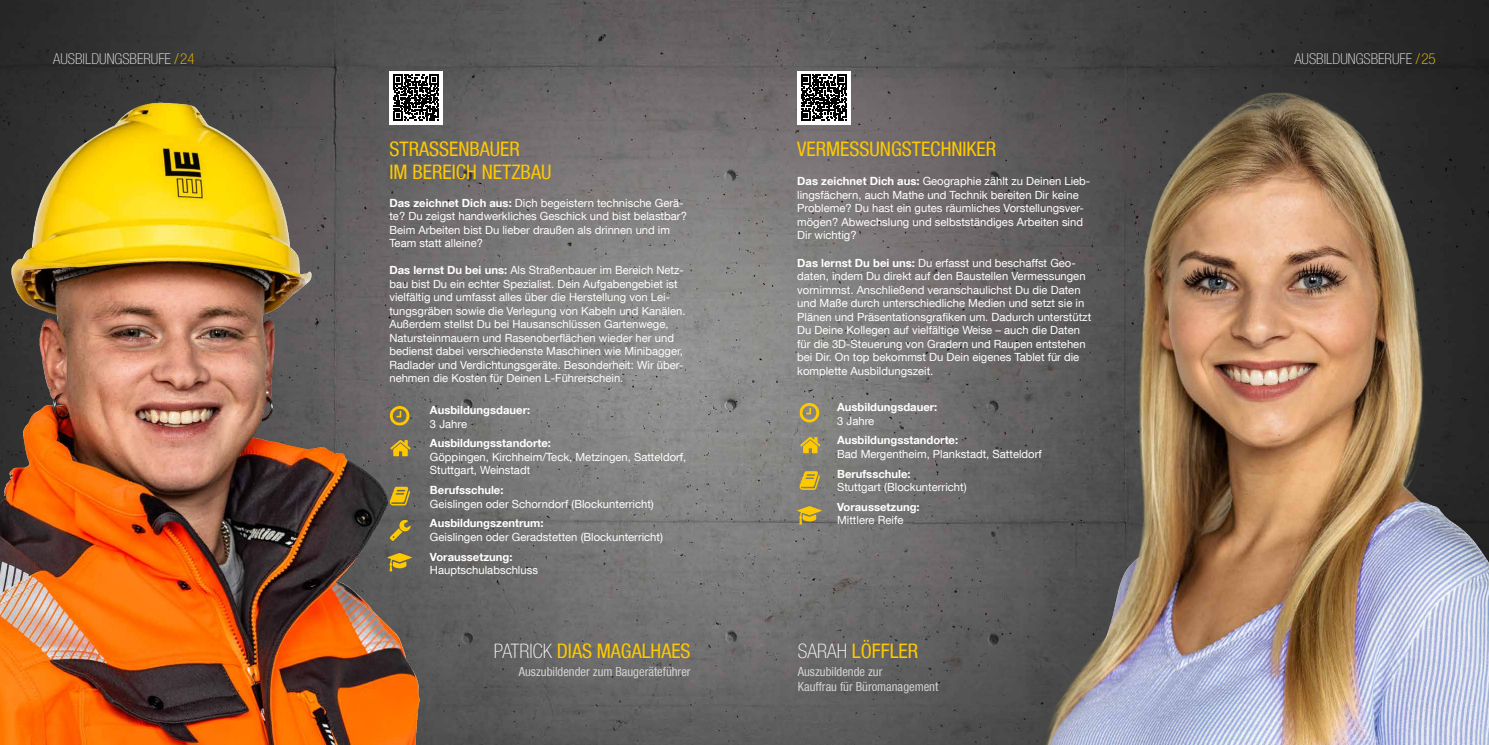
<style>
.page{position:relative;width:1489px;height:745px;background:#fff}
.page>*{position:absolute;margin:0;border:0;box-sizing:border-box;transform-origin:0 0}
.t1{font:condensed 20px/22.5px "Helvetica Neue LT Com";color:#fec900}
.t2{font:100 condensed 15px "Helvetica Neue LT Pro";color:#e9eaea}
.t3{font:condensed 12.5px/15px "Helvetica Neue LT Com";color:#d4d5d5}
.t4{font:11.25px/13.5px "Helvetica Neue LT Com";color:#fff}
.t5{font:700 11.25px "Helvetica Neue LT Com";color:#fff}
.s1{color:#fec900}
.s2{font-weight:700}
.s3{font-family:"Helvetica Neue LT Pro";font-weight:100;color:#fff}
</style>
<div class="page">
<img style="left:0;top:0;width:1488px;height:744px">
<img style="left:910px;top:7px;width:578px;height:737px">
<div style="left:797px;top:71px;width:53px;height:53px;background:linear-gradient(to right,#fff,#fff)"></div>
<svg style="left:801px;top:75px;width:45px;height:45px"></svg>
<img style="left:0;top:73px;width:724px;height:671px">
<div style="left:389px;top:71px;width:53px;height:53px;background:#fff"></div>
<svg style="left:393px;top:75px;width:46px;height:45px"></svg>
<svg style="left:800px;top:436px;width:20px;height:17px"></svg>
<svg style="left:799px;top:471px;width:20px;height:18px"></svg>
<svg style="left:799px;top:402px;width:20px;height:20px"></svg>
<svg style="left:797px;top:505px;width:24px;height:19px"></svg>
<svg style="left:390px;top:440px;width:20px;height:16px"></svg>
<svg style="left:390px;top:486px;width:20px;height:19px"></svg>
<svg style="left:390px;top:406px;width:19px;height:19px"></svg>
<svg style="left:387px;top:552px;width:25px;height:19px"></svg>
<svg style="left:390px;top:519px;width:20px;height:21px"></svg>
<h2 class="t2" style="left:53px;top:50px;width:143px">AUSBILDUNGSBERUFE <span class="s1">/24</span></h2>
<h1 class="t1" style="left:389px;top:137px;width:163px">STRASSENBAUER<br>IM BEREICH NETZBAU</h1>
<p class="t4" style="left:389px;top:195px;width:299px"><span class="s2">Das zeichnet Dich aus:</span> Dich begeistern technische Gerä&shy;te? Du zeigst handwerkliches Geschick und bist belastbar?<br>Beim Arbeiten bist Du lieber draußen als drinnen und im Team statt alleine?</p>
<p class="t4" style="left:389px;top:263px;width:297px"><span class="s2">Das lernst Du bei uns:</span> Als Straßenbauer im Bereich Netz&shy;bau bist Du ein echter Spezialist. Dein Aufgabengebiet ist vielfältig und umfasst alles über die Herstellung von Lei&shy;tungsgräben sowie die Verlegung von Kabeln und Kanälen.<br>Außerdem stellst Du bei Hausanschlüssen Gartenwege, Natursteinmauern und Rasenoberflächen wieder her und bedienst dabei verschiedenste Maschinen wie Minibagger, Radlader und Verdichtungsgeräte. Besonderheit: Wir über&shy;nehmen die Kosten für Deinen L-Führerschein.</p>
<p class="t5" style="left:430px;top:402px;width:102px">Ausbildungsdauer:</p>
<p class="t4" style="left:430px;top:416px;width:39px">3 Jahre</p>
<p class="t5" style="left:430px;top:436px;width:123px">Ausbildungsstandorte:</p>
<p class="t4" style="left:430px;top:449px;width:258px">Göppingen, Kirchheim/Teck, Metzingen, Satteldorf,<br>Stuttgart, Weinstadt</p>
<p class="t5" style="left:430px;top:482px;width:75px">Berufsschule:</p>
<p class="t4" style="left:430px;top:496px;width:225px">Geislingen oder Schorndorf (Blockunterricht)</p>
<p class="t5" style="left:430px;top:516px;width:115px">Ausbildungszentrum:</p>
<p class="t4" style="left:430px;top:529px;width:234px">Geislingen oder Geradstetten (Blockunterricht)</p>
<p class="t5" style="left:430px;top:549px;width:84px">Voraussetzung:</p>
<p class="t4" style="left:430px;top:563px;width:109px">Hauptschulabschluss</p>
<h1 class="t1" style="left:494px;top:639px;width:198px"><span class="s3">PATRICK</span> DIAS MAGALHAES</h1>
<p class="t3" style="left:519px;top:663px;width:173px">Auszubildender zum Baugeräteführer</p>
<h1 class="t1" style="left:797px;top:137px;width:200px">VERMESSUNGSTECHNIKER</h1>
<p class="t4" style="left:797px;top:174px;width:294px"><span class="s2">Das zeichnet Dich aus:</span> Geographie zählt zu Deinen Lieb&shy;lingsfächern, auch Mathe und Technik bereiten Dir keine Probleme? Du hast ein gutes räumliches Vorstellungsver&shy;mögen? Abwechslung und selbstständiges Arbeiten sind Dir wichtig?</p>
<p class="t4" style="left:797px;top:255px;width:295px"><span class="s2">Das lernst Du bei uns:</span> Du erfasst und beschaffst Geo&shy;daten, indem Du direkt auf den Baustellen Vermessungen vornimmst. Anschließend veranschaulichst Du die Daten und Maße durch unterschiedliche Medien und setzt sie in Plänen und Präsentationsgrafiken um. Dadurch unterstützt Du Deine Kollegen auf vielfältige Weise – auch die Daten für die 3D-Steuerung von Gradern und Raupen entstehen bei Dir. On top bekommst Du Dein eigenes Tablet für die komplette Ausbildungszeit.</p>
<p class="t5" style="left:837px;top:399px;width:102px">Ausbildungsdauer:</p>
<p class="t4" style="left:837px;top:413px;width:39px">3 Jahre</p>
<p class="t5" style="left:837px;top:433px;width:123px">Ausbildungsstandorte:</p>
<p class="t4" style="left:837px;top:446px;width:206px">Bad Mergentheim, Plankstadt, Satteldorf</p>
<p class="t5" style="left:837px;top:466px;width:75px">Berufsschule:</p>
<p class="t4" style="left:837px;top:479px;width:131px">Stuttgart (Blockunterricht)</p>
<p class="t5" style="left:837px;top:499px;width:84px">Voraussetzung:</p>
<p class="t4" style="left:837px;top:513px;width:68px">Mittlere Reife</p>
<h1 class="t1" style="left:797px;top:639px;width:122px"><span class="s3">SARAH</span> LÖFFLER</h1>
<p class="t3" style="left:797px;top:663px;width:142px">Auszubildende zur<br>Kauffrau für Büromanagement</p>
<h2 class="t2" style="left:1294px;top:50px;width:143px">AUSBILDUNGSBERUFE <span class="s1">/25</span></h2>
</div>
